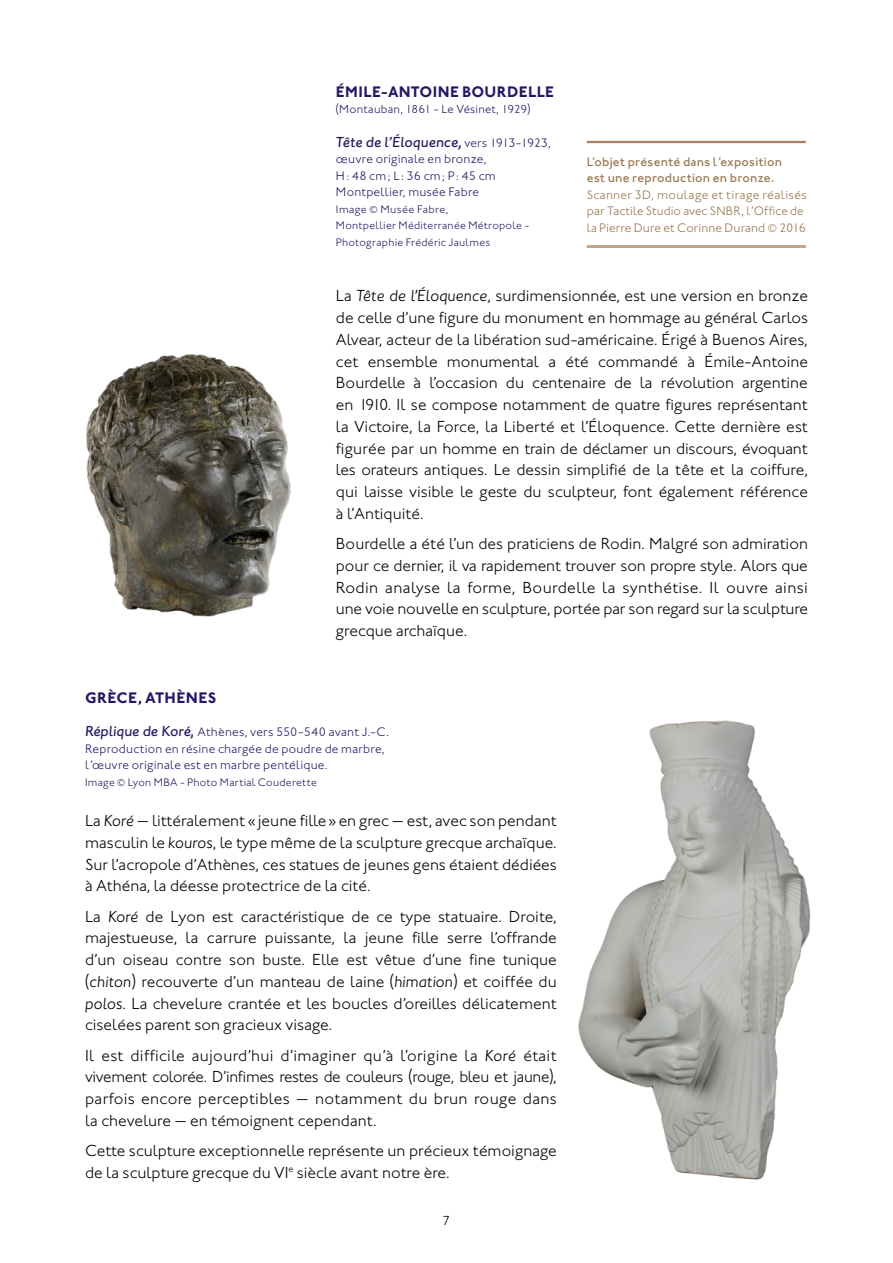
<style>
.page{position:relative;width:893px;height:1263px;background:#fff}
.page>*{position:absolute;margin:0;border:0;box-sizing:border-box;transform-origin:0 0}
._1-texte_courant{font:300 16.5px/21.8px "Johnston ITC";color:#000;text-align:justify}
.t1{font:700 15.75px "Johnston ITC";letter-spacing:.02em;color:#241866}
.t2{font:italic 500 15px "Johnston ITC Pro";color:#241866}
.t3{font:300 13.5px "Johnston ITC";color:#000}
.t4{font:300 12.75px/16.5px "Johnston ITC";letter-spacing:.015em;color:#241866}
.t5{font:300 12.75px/16.5px "Johnston ITC";letter-spacing:.01em;color:#96754b}
.t6{font:300 12px "Johnston ITC";letter-spacing:.015em;color:#241866}
.t7{font:300 11.25px/16.5px "Johnston ITC";letter-spacing:.02em;color:#241866}
.s1{font-family:"Johnston ITC";font-weight:300;font-style:normal;font-size:12.75px}
.s2{font-weight:500}
.s3{font-family:"Johnston ITC Pro";font-style:italic}
.s4{font-family:"Johnston ITC Pro";font-weight:500;font-style:italic;font-size:15px}
</style>
<div class="page">
<hr style="left:587px;top:141px;width:219px;height:1px;background:#96754b">
<hr style="left:587px;top:142px;width:219px;height:1px;background:#96754b">
<hr style="left:587px;top:246px;width:219px;height:1px;background:#96754b">
<hr style="left:587px;top:247px;width:219px;height:1px;background:#96754b">
<img style="left:86px;top:354px;width:205px;height:263px">
<img style="left:578px;top:720px;width:233px;height:460px">
<p class="t1" style="left:336px;top:82px;width:220px">ÉMILE-ANTOINE BOURDELLE</p>
<p class="t6" style="left:336px;top:102px;width:196px">(Montauban, 1861 - Le Vésinet, 1929)</p>
<p class="t2" style="left:336px;top:133px;width:216px">Tête de l’Éloquence, <span class="s1">vers 1913-1923,</span></p>
<p class="t4" style="left:336px;top:151px;width:161px">œuvre originale en bronze,<br>H: 48 cm; L: 36 cm; P: 45 cm</p>
<p class="t4" style="left:336px;top:184px;width:145px">Montpellier, musée Fabre</p>
<p class="t7" style="left:336px;top:201px;width:114px">Image © Musée Fabre,</p>
<p class="t7" style="left:336px;top:217px;width:195px">Montpellier Méditerranée Métropole -<br>Photographie Frédéric Jaulmes</p>
<p class="t5" style="left:587px;top:153px;width:222px"><span class="s2">L’objet présenté dans l’exposition<br>est une reproduction en bronze.<br></span>Scanner 3D, moulage et tirage réalisés par Tactile Studio avec SNBR, l’Office de la Pierre Dure et Corinne Durand © 2016</p>
<p class="_1-texte_courant" style="left:336px;top:285px;width:474px">La <span class="s3">Tête de l’Éloquence</span>, surdimensionnée, est une version en bronze de celle d’une figure du monument en hommage au général Carlos Alvear, acteur de la libération sud-américaine. Érigé à Buenos Aires, cet ensemble monumental a été commandé à Émile-Antoine Bourdelle à l’occasion du centenaire de la révolution argentine en 1910. Il se compose notamment de quatre figures représentant la Victoire, la Force, la Liberté et l’Éloquence. Cette dernière est figurée par un homme en train de déclamer un discours, évoquant les orateurs antiques. Le dessin simplifié de la tête et la coiffure, qui laisse visible le geste du sculpteur, font également référence à l’Antiquité.</p>
<p class="_1-texte_courant" style="left:336px;top:533px;width:474px">Bourdelle a été l’un des praticiens de Rodin. Malgré son admiration pour ce dernier, il va rapidement trouver son propre style. Alors que Rodin analyse la forme, Bourdelle la synthétise. Il ouvre ainsi une voie nouvelle en sculpture, portée par son regard sur la sculpture grecque archaïque.</p>
<p class="t1" style="left:85px;top:688px;width:133px">GRÈCE, ATHÈNES</p>
<p class="t4" style="left:85px;top:724px;width:306px"><span class="s4">Réplique de Koré,</span> Athènes, vers 550-540 avant J.-C.<br>Reproduction en résine chargée de poudre de marbre, l’œuvre originale est en marbre pentélique.</p>
<p class="t7" style="left:85px;top:774px;width:233px">Image © Lyon MBA - Photo Martial Couderette</p>
<p class="_1-texte_courant" style="left:85px;top:810px;width:473px">La <span class="s3">Koré</span> — littéralement « jeune fille» en grec — est, avec son pendant masculin le <span class="s3">kouros</span>, le type même de la sculpture grecque archaïque.<br>Sur l’acropole d’Athènes, ces statues de jeunes gens étaient dédiées à Athéna, la déesse protectrice de la cité.</p>
<p class="_1-texte_courant" style="left:85px;top:905px;width:473px">La <span class="s3">Koré</span> de Lyon est caractéristique de ce type statuaire. Droite, majestueuse, la carrure puissante, la jeune fille serre l’offrande d’un oiseau contre son buste. Elle est vêtue d’une fine tunique (<span class="s3">chiton</span>) recouverte d’un manteau de laine (<span class="s3">himation</span>) et coiffée du <span class="s3">polos</span>. La chevelure crantée et les boucles d’oreilles délicatement ciselées parent son gracieux visage.</p>
<p class="_1-texte_courant" style="left:85px;top:1044px;width:473px">Il est difficile aujourd’hui d’imaginer qu’à l’origine la <span class="s3">Koré</span> était vivement colorée. D’infimes restes de couleurs (rouge, bleu et jaune), parfois encore perceptibles — notamment du brun rouge dans la chevelure — en témoignent cependant.</p>
<p class="_1-texte_courant" style="left:85px;top:1140px;width:473px">Cette sculpture exceptionnelle représente un précieux témoignage de la sculpture grecque du VI<sup>e</sup> siècle avant notre ère.</p>
<p class="t3" style="left:443px;top:1213px;width:9px">7</p>
</div>
